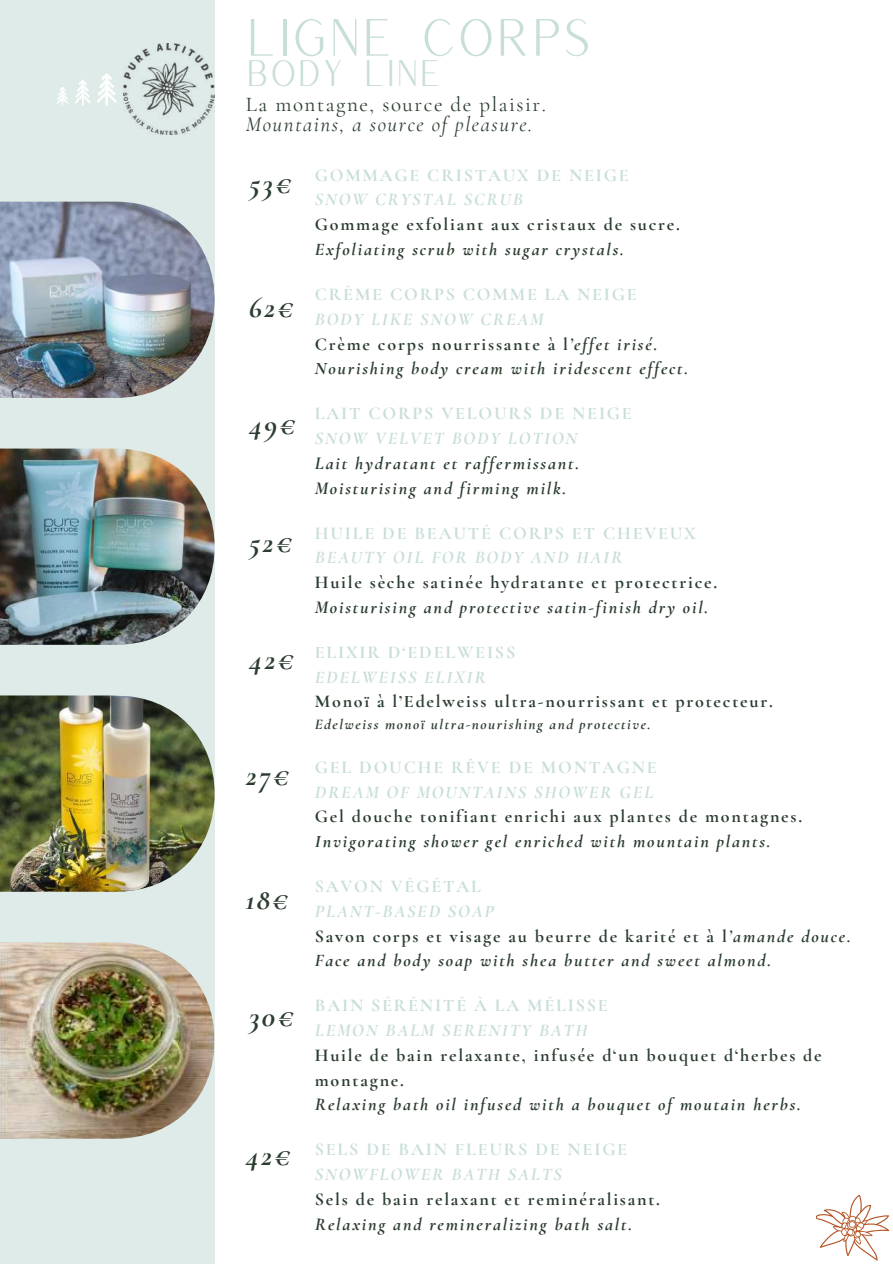
<style>
.page{position:relative;width:893px;height:1264px;background:#fff}
.page>*{position:absolute;margin:0;border:0;box-sizing:border-box;transform-origin:0 0}
.t1{font:51px "Versailles";color:#c8deda}
.t2{font:36px "Versailles";color:#c8deda}
.t3{font:italic 700 30px "Cormorant Garamond";letter-spacing:.075em;color:#2b3d30}
.t4{font:italic 21px "Cormorant Garamond";letter-spacing:.075em;color:#2b3d30}
.t5{font:21px "Cormorant Garamond";letter-spacing:.075em;color:#2b3d30}
.t6{font:italic 700 18px/24.8px "Cormorant Garamond";letter-spacing:.1em;color:#2b3d30}
.t7{font:700 18px/24.8px "Cormorant Garamond";letter-spacing:.1em;color:#2b3d30}
.t8{font:700 18px "Cormorant Garamond";letter-spacing:.1em;color:#c8deda}
.t9{font:italic 700 18px "Cormorant Garamond";letter-spacing:.1em;color:#c8deda}
.t10{font:italic 700 15px "Cormorant Garamond";letter-spacing:.1em;color:#2b3d30}
.s1{color:#c8deda}
.s2{font-style:normal}
</style>
<div class="page">
<div style="left:0;top:0;width:214px;height:1263px;background:#deebe8"></div>
<img style="left:0;top:202px;width:214px;height:196px">
<img style="left:0;top:448px;width:214px;height:197px">
<img style="left:0;top:695px;width:214px;height:196px">
<img style="left:0;top:942px;width:214px;height:196px">
<img style="left:123px;top:44px;width:91px;height:91px">
<img style="left:57px;top:73px;width:60px;height:33px">
<svg style="left:815px;top:1194px;width:75px;height:67px"></svg>
<h1 class="t1" style="left:246px;top:5px;width:348px">LIGNE CORPS</h1>
<h2 class="t2" style="left:246px;top:50px;width:197px">BODY LINE</h2>
<p class="t5" style="left:246px;top:92px;width:301px">La montagne, source de plaisir.</p>
<p class="t4" style="left:246px;top:112px;width:288px">Mountains, a source of pleasure.</p>
<h3 class="t3" style="left:249px;top:165px;width:44px">53€</h3>
<h3 class="t3" style="left:249px;top:289px;width:46px">62€</h3>
<h3 class="t3" style="left:249px;top:406px;width:48px">49€</h3>
<h3 class="t3" style="left:249px;top:524px;width:45px">52€</h3>
<h3 class="t3" style="left:249px;top:641px;width:46px">42€</h3>
<h3 class="t3" style="left:246px;top:757px;width:45px">27€</h3>
<h3 class="t3" style="left:246px;top:881px;width:44px">18€</h3>
<h3 class="t3" style="left:249px;top:997px;width:46px">30€</h3>
<h3 class="t3" style="left:246px;top:1137px;width:46px">42€</h3>
<p class="t8" style="left:315px;top:164px;width:315px">GOMMAGE CRISTAUX DE NEIGE</p>
<p class="t9" style="left:315px;top:189px;width:209px">SNOW CRYSTAL SCRUB</p>
<p class="t7" style="left:315px;top:212px;width:366px">Gommage exfoliant aux cristaux de sucre.</p>
<p class="t6" style="left:315px;top:237px;width:310px">Exfoliating scrub with sugar crystals.</p>
<p class="t8" style="left:315px;top:283px;width:323px">CRÈME CORPS COMME LA NEIGE</p>
<p class="t6" style="left:315px;top:307px;width:375px"><span class="s1">BODY LIKE SNOW CREAM<br></span><span class="s2">Crème corps nourrissante à l</span>’effet irisé.<br>Nourishing body cream with iridescent effect.</p>
<p class="t8" style="left:315px;top:402px;width:318px">LAIT CORPS VELOURS DE NEIGE</p>
<p class="t9" style="left:315px;top:427px;width:264px">SNOW VELVET BODY LOTION</p>
<p class="t6" style="left:315px;top:451px;width:266px">Lait hydratant et raffermissant.<br>Moisturising and firming milk.</p>
<p class="t8" style="left:315px;top:522px;width:382px">HUILE DE BEAUTÉ CORPS ET CHEVEUX</p>
<p class="t9" style="left:315px;top:546px;width:309px">BEAUTY OIL FOR BODY AND HAIR</p>
<p class="t7" style="left:315px;top:570px;width:404px">Huile sèche satinée hydratante et protectrice.</p>
<p class="t6" style="left:315px;top:595px;width:395px">Moisturising and protective satin-finish dry oil.</p>
<p class="t8" style="left:315px;top:641px;width:202px">ELIXIR D‘EDELWEISS</p>
<p class="t9" style="left:315px;top:666px;width:173px">EDELWEISS ELIXIR</p>
<p class="t7" style="left:315px;top:689px;width:459px">Monoï à l’Edelweiss ultra-nourrissant et protecteur.</p>
<p class="t10" style="left:315px;top:715px;width:337px">Edelweiss monoï ultra-nourishing and protective.</p>
<p class="t8" style="left:315px;top:756px;width:343px">GEL DOUCHE RÊVE DE MONTAGNE</p>
<p class="t9" style="left:315px;top:780px;width:340px">DREAM OF MOUNTAINS SHOWER GEL</p>
<p class="t7" style="left:315px;top:804px;width:489px">Gel douche tonifiant enrichi aux plantes de montagnes.</p>
<p class="t6" style="left:315px;top:829px;width:457px">Invigorating shower gel enriched with mountain plants.</p>
<p class="t8" style="left:315px;top:875px;width:168px">SAVON VÉGÉTAL</p>
<p class="t6" style="left:315px;top:898px;width:537px"><span class="s1">PLANT-BASED SOAP<br></span><span class="s2">Savon corps et visage au beurre de karité et à l</span>’amande douce.<br>Face and body soap with shea butter and sweet almond.</p>
<p class="t8" style="left:315px;top:994px;width:294px">BAIN SÉRÉNITÉ À LA MÉLISSE</p>
<p class="t9" style="left:315px;top:1019px;width:274px">LEMON BALM SERENITY BATH</p>
<p class="t7" style="left:315px;top:1042px;width:508px">Huile de bain relaxante, infusée d‘un bouquet d‘herbes de montagne.</p>
<p class="t6" style="left:315px;top:1092px;width:487px">Relaxing bath oil infused with a bouquet of moutain herbs.</p>
<p class="t8" style="left:315px;top:1138px;width:314px">SELS DE BAIN FLEURS DE NEIGE</p>
<p class="t9" style="left:315px;top:1163px;width:248px">SNOWFLOWER BATH SALTS</p>
<p class="t7" style="left:315px;top:1186px;width:346px">Sels de bain relaxant et reminéralisant.</p>
<p class="t6" style="left:315px;top:1211px;width:319px">Relaxing and remineralizing bath salt.</p>
</div>
